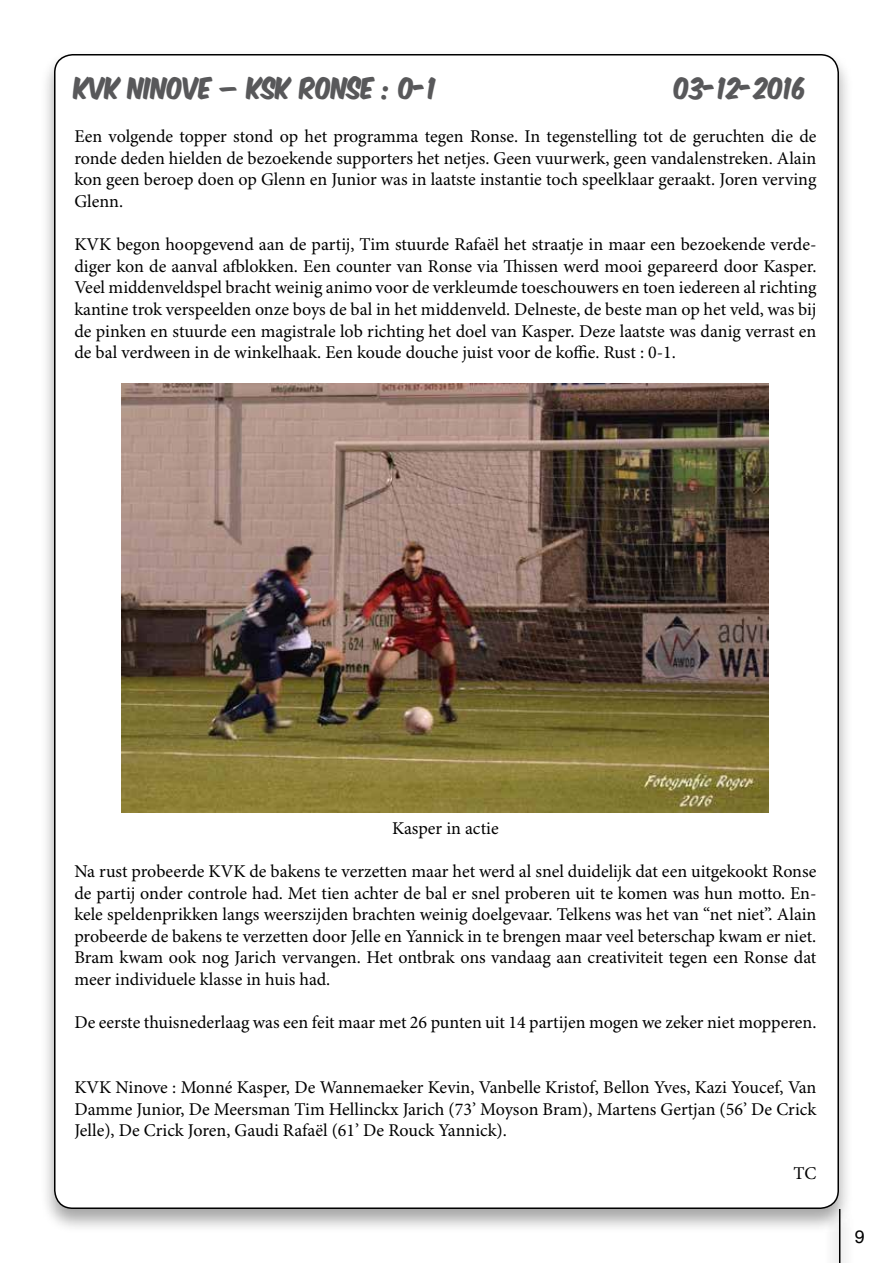
<style>
.page{position:relative;width:893px;height:1263px;background:#fff}
.page>*{position:absolute;margin:0;border:0;box-sizing:border-box;transform-origin:0 0}
.t1{font:25.5px "Komika Axis";color:#58585a;scale:.89 1}
.t2{font:18px/21.6px "Minion Pro";color:#000;text-align:justify}
.t3{font:18px "Helvetica";color:#000}
</style>
<div class="page">
<div style="left:825px;top:1207px;width:29px;height:56px;background:#f5f5f5"></div>
<hr style="left:839px;top:1209px;width:1px;height:54px;background:#000">
<div style="left:40px;top:50px;width:813px;height:1183px;background:#000;opacity:.35"></div>
<div style="left:55px;top:55px;width:783px;height:1153px;background:#fff;border-radius:18px"></div>
<img style="left:122px;top:383px;width:647px;height:429px">
<h1 class="t1" style="left:74px;top:75px;width:409px">KVK NINOVE – KSK RONSE : 0-1</h1>
<h1 class="t1" style="left:675px;top:75px;width:150px">03-12-2016</h1>
<p class="t2" style="left:74px;top:126px;width:744px">Een volgende topper stond op het programma tegen Ronse. In tegenstelling tot de geruchten die de ronde deden hielden de bezoekende supporters het netjes. Geen vuurwerk, geen vandalenstreken. Alain kon geen beroep doen op Glenn en Junior was in laatste instantie toch speelklaar geraakt. Joren verving Glenn.</p>
<p class="t2" style="left:74px;top:234px;width:744px">KVK begon hoopgevend aan de partij, Tim stuurde Rafaël het straatje in maar een bezoekende verde&shy;diger kon de aanval afblokken. Een counter van Ronse via Thissen werd mooi gepareerd door Kasper.<br>Veel middenveldspel bracht weinig animo voor de verkleumde toeschouwers en toen iedereen al richting kantine trok verspeelden onze boys de bal in het middenveld. Delneste, de beste man op het veld, was bij de pinken en stuurde een magistrale lob richting het doel van Kasper. Deze laatste was danig verrast en de bal verdween in de winkelhaak. Een koude douche juist voor de koffie. Rust : 0-1.</p>
<p class="t2" style="left:392px;top:818px;width:108px">Kasper in actie</p>
<p class="t2" style="left:74px;top:861px;width:744px">Na rust probeerde KVK de bakens te verzetten maar het werd al snel duidelijk dat een uitgekookt Ronse de partij onder controle had. Met tien achter de bal er snel proberen uit te komen was hun motto. En&shy;kele speldenprikken langs weerszijden brachten weinig doelgevaar. Telkens was het van “net niet”. Alain probeerde de bakens te verzetten door Jelle en Yannick in te brengen maar veel beterschap kwam er niet.<br>Bram kwam ook nog Jarich vervangen. Het ontbrak ons vandaag aan creativiteit tegen een Ronse dat meer individuele klasse in huis had.</p>
<p class="t2" style="left:74px;top:1012px;width:743px">De eerste thuisnederlaag was een feit maar met 26 punten uit 14 partijen mogen we zeker niet mopperen.</p>
<p class="t2" style="left:74px;top:1077px;width:743px">KVK Ninove : Monné Kasper, De Wannemaeker Kevin, Vanbelle Kristof, Bellon Yves, Kazi Youcef, Van Damme Junior, De Meersman Tim Hellinckx Jarich (73’ Moyson Bram), Martens Gertjan (56’ De Crick Jelle), De Crick Joren, Gaudi Rafaël (61’ De Rouck Yannick).</p>
<p class="t2" style="left:793px;top:1163px;width:24px">TC</p>
<p class="t3" style="left:855px;top:1222px;width:12px">9</p>
</div>
